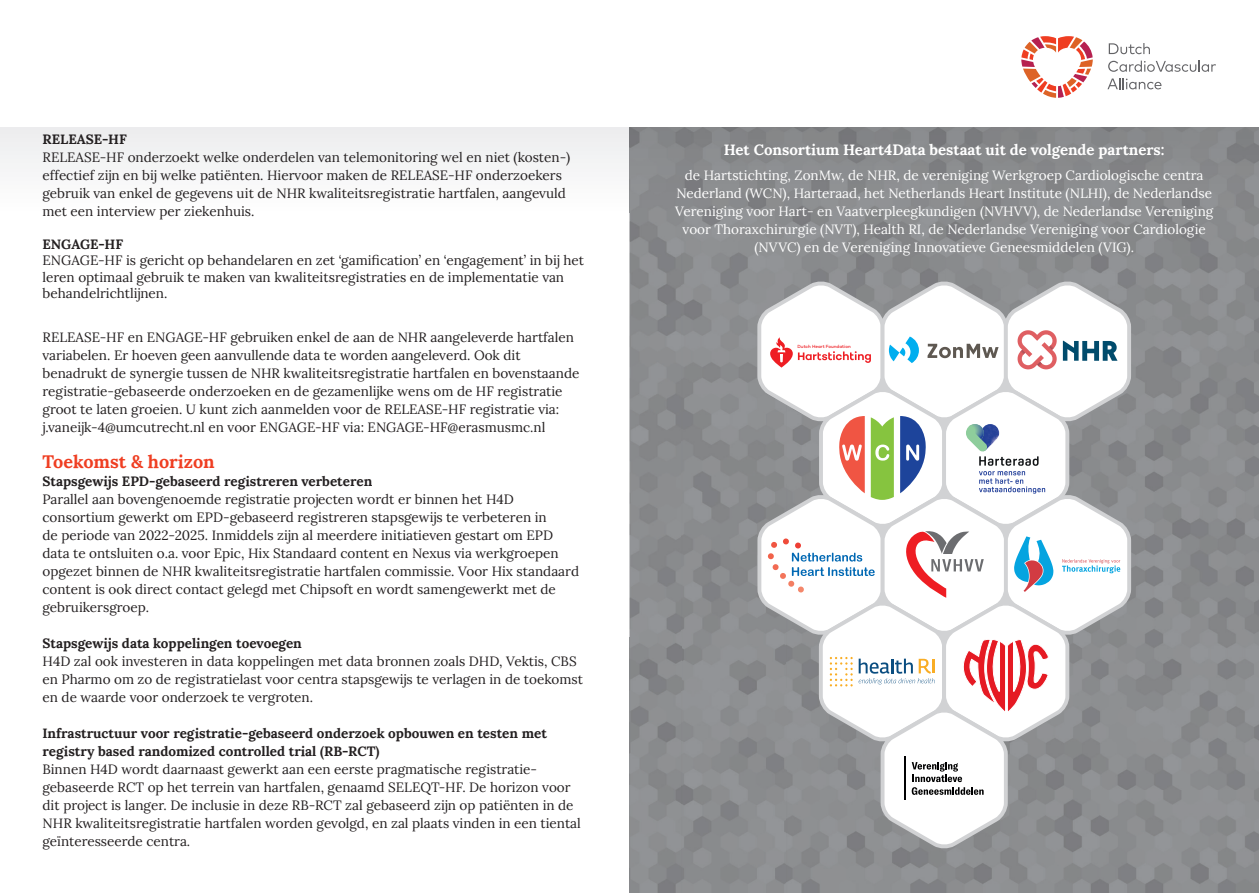
<style>
.page{position:relative;width:1259px;height:893px;background:#fff}
.page>*{position:absolute;margin:0;border:0;box-sizing:border-box;transform-origin:0 0}
.t1{font:700 18px "Lora";color:#ef3e22}
.t2{font:700 15px "Lora";color:#fff}
.t3{font:13.5px/18px "Lora";color:#231f20}
.t4{font:13.5px/18px "Lora";color:#fff;text-align:center}
.t5{font:700 13.5px/18px "Lora";color:#231f20}
.t6{font:500 4.65px "Campton";color:#ee1d23}
</style>
<div class="page">
<img style="left:629px;top:213px;width:52px;height:680px">
<img style="left:681px;top:213px;width:578px;height:680px">
<div style="left:0;top:128px;width:629px;height:85px;background:#f5f5f6"></div>
<img style="left:629px;top:128px;width:630px;height:85px">
<svg style="left:1021px;top:36px;width:71px;height:62px"></svg>
<svg style="left:1108px;top:43px;width:42px;height:11px"></svg>
<svg style="left:1108px;top:61px;width:108px;height:11px"></svg>
<svg style="left:1107px;top:78px;width:54px;height:11px"></svg>
<svg style="left:755px;top:280px;width:378px;height:572px"></svg>
<p class="t5" style="left:43px;top:129px;width:86px">RELEASE-HF</p>
<p class="t3" style="left:43px;top:147px;width:529px">RELEASE-HF onderzoekt welke onderdelen van telemonitoring wel en niet (kosten-) effectief zijn en bij welke patiënten. Hiervoor maken de RELEASE-HF onderzoekers gebruik van enkel de gegevens uit de NHR kwaliteitsregistratie hartfalen, aangevuld met een interview per ziekenhuis.</p>
<p class="t5" style="left:43px;top:234px;width:82px">ENGAGE-HF</p>
<p class="t3" style="left:43px;top:252px;width:543px;line-height:16.5px">ENGAGE-HF is gericht op behandelaren en zet ‘gamification’ en ‘engagement’ in bij het leren optimaal gebruik te maken van kwaliteitsregistraties en de implementatie van behandelrichtlijnen.</p>
<p class="t3" style="left:43px;top:327px;width:538px">RELEASE-HF en ENGAGE-HF gebruiken enkel de aan de NHR aangeleverde hartfalen variabelen. Er hoeven geen aanvullende data te worden aangeleverd. Ook dit benadrukt de synergie tussen de NHR kwaliteitsregistratie hartfalen en bovenstaande registratie-gebaseerde onderzoeken en de gezamenlijke wens om de HF registratie groot te laten groeien. U kunt zich aanmelden voor de RELEASE-HF registratie via: j.vaneijk-4@umcutrecht.nl en voor ENGAGE-HF via: ENGAGE-HF@erasmusmc.nl</p>
<h1 class="t1" style="left:43px;top:446px;width:174px">Toekomst &amp; horizon</h1>
<p class="t5" style="left:43px;top:471px;width:331px">Stapsgewijs EPD-gebaseerd registreren verbeteren</p>
<p class="t3" style="left:43px;top:489px;width:538px">Parallel aan bovengenoemde registratie projecten wordt er binnen het H4D consortium gewerkt om EPD-gebaseerd registreren stapsgewijs te verbeteren in<br>de periode van 2022-2025. Inmiddels zijn al meerdere initiatieven gestart om EPD data te ontsluiten o.a. voor Epic, Hix Standaard content en Nexus via werkgroepen opgezet binnen de NHR kwaliteitsregistratie hartfalen commissie. Voor Hix standaard content is ook direct contact gelegd met Chipsoft en wordt samengewerkt met de gebruikersgroep.</p>
<p class="t5" style="left:43px;top:633px;width:261px">Stapsgewijs data koppelingen toevoegen</p>
<p class="t3" style="left:43px;top:651px;width:542px">H4D zal ook investeren in data koppelingen met data bronnen zoals DHD, Vektis, CBS en Pharmo om zo de registratielast voor centra stapsgewijs te verlagen in de toekomst en de waarde voor onderzoek te vergroten.</p>
<p class="t5" style="left:43px;top:723px;width:506px">Infrastructuur voor registratie-gebaseerd onderzoek opbouwen en testen met registry based randomized controlled trial (RB-RCT)</p>
<p class="t3" style="left:43px;top:759px;width:540px">Binnen H4D wordt daarnaast gewerkt aan een eerste pragmatische registratie&shy;gebaseerde RCT op het terrein van hartfalen, genaamd SELEQT-HF. De horizon voor dit project is langer. De inclusie in deze RB-RCT zal gebaseerd zijn op patiënten in de NHR kwaliteitsregistratie hartfalen worden gevolgd, en zal plaats vinden in een tiental geïnteresseerde centra.</p>
<p class="t2" style="left:724px;top:136px;width:442px">Het Consortium Heart4Data bestaat uit de volgende partners:</p>
<p class="t4" style="left:675px;top:165px;width:540px">de Hartstichting, ZonMw, de NHR, de vereniging Werkgroep Cardiologische centra Nederland (WCN), Harteraad, het Netherlands Heart Institute (NLHI), de Nederlandse Vereniging voor Hart- en Vaatverpleegkundigen (NVHVV), de Nederlandse Vereniging voor Thoraxchirurgie (NVT), Health RI, de Nederlandse Vereniging voor Cardiologie (NVVC) en de Vereniging Innovatieve Geneesmiddelen (VIG).</p>
<p class="t6" style="left:797px;top:344px;width:55px">Dutch Heart Foundation</p>
</div>
